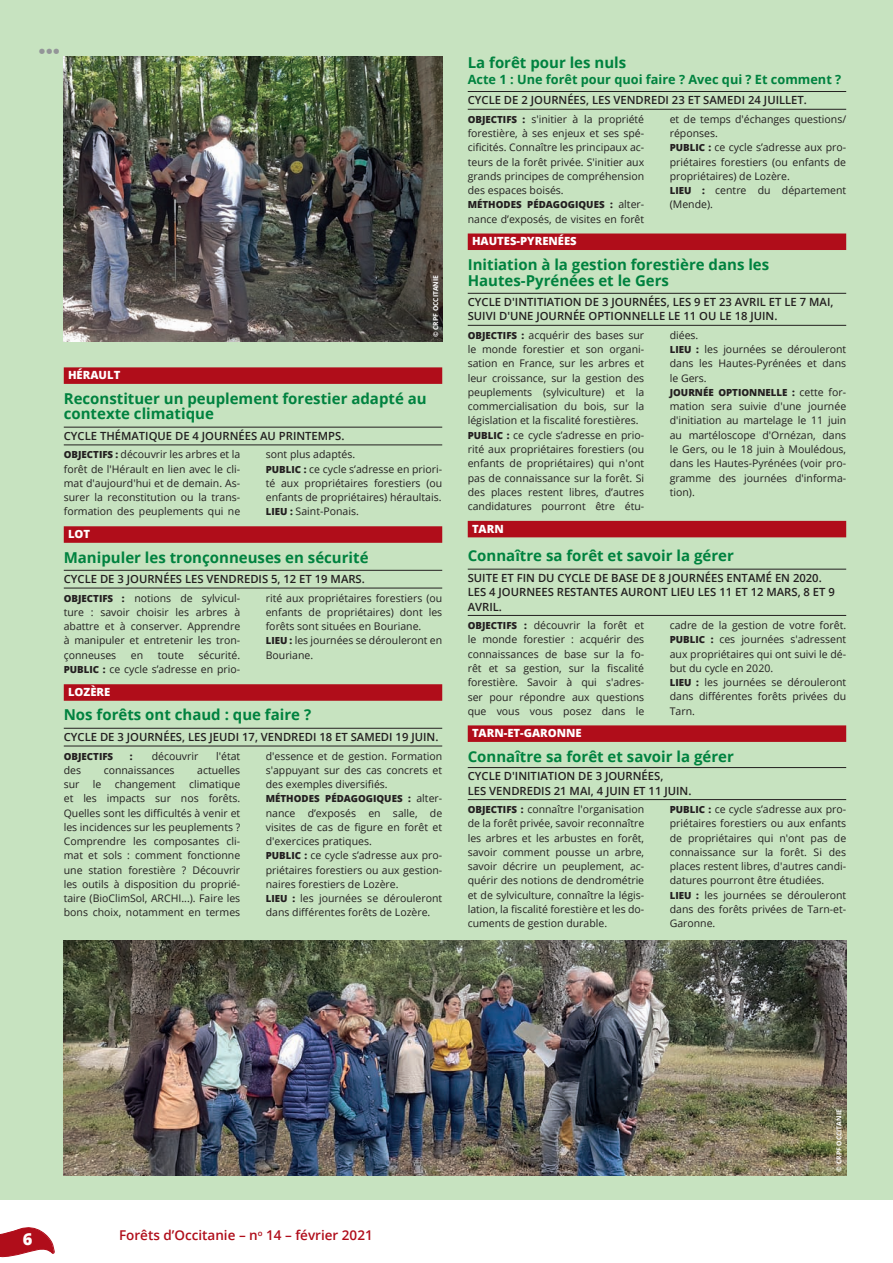
<style>
.page{position:relative;width:893px;height:1263px;background:#fff}
.page>*{position:absolute;margin:0;border:0;box-sizing:border-box;transform-origin:0 0}
.t1{font:25.5px "Myriad Pro";color:#939598}
.t2{font:800 16.5px "Open Sans";color:#fff}
.t3{font:700 15px/15.8px "Open Sans";color:#00823f}
.t4{font:600 13.5px "Open Sans";color:#b00d1a}
.t5{font:700 12.75px "Open Sans";color:#00823f}
.t6{font:600 11.25px/14.2px "Open Sans";color:#231f20}
.t7{font:800 11.25px "Open Sans";color:#fff}
.t8{font:10.5px/14.2px "Open Sans";color:#231f20;text-align:justify}
.t9{font:800 9.75px "Open Sans";color:#231f20}
.t10{font:700 6.75px "Open Sans";color:#fff}
.s1{font-weight:800;font-size:9.75px}
.s2{font-weight:400;font-size:10.5px}
</style>
<div class="page">
<svg style="left:0;top:1227px;width:55px;height:31px"></svg>
<div style="left:0;top:0;width:893px;height:1199px;background:#c7e3c0"></div>
<div style="left:64px;top:367px;width:378px;height:17px;background:#b00d1a"></div>
<hr style="left:64px;top:427px;width:378px;height:1px;background:#231f20">
<hr style="left:64px;top:444px;width:378px;height:1px;background:#231f20">
<div style="left:64px;top:526px;width:378px;height:17px;background:#b00d1a"></div>
<hr style="left:64px;top:570px;width:378px;height:1px;background:#231f20">
<hr style="left:64px;top:588px;width:378px;height:1px;background:#231f20">
<div style="left:64px;top:684px;width:378px;height:17px;background:#b00d1a"></div>
<hr style="left:64px;top:728px;width:378px;height:1px;background:#231f20">
<hr style="left:64px;top:746px;width:378px;height:1px;background:#231f20">
<hr style="left:468px;top:91px;width:378px;height:1px;background:#231f20">
<hr style="left:468px;top:109px;width:378px;height:1px;background:#231f20">
<div style="left:468px;top:233px;width:378px;height:17px;background:#b00d1a"></div>
<hr style="left:468px;top:293px;width:378px;height:1px;background:#231f20">
<hr style="left:468px;top:325px;width:378px;height:1px;background:#231f20">
<div style="left:468px;top:521px;width:378px;height:16px;background:#b00d1a"></div>
<hr style="left:468px;top:569px;width:378px;height:1px;background:#231f20">
<hr style="left:468px;top:615px;width:378px;height:1px;background:#231f20">
<div style="left:468px;top:725px;width:378px;height:17px;background:#b00d1a"></div>
<hr style="left:468px;top:767px;width:378px;height:1px;background:#231f20">
<hr style="left:468px;top:799px;width:378px;height:1px;background:#231f20">
<img style="left:64px;top:57px;width:378px;height:284px">
<img style="left:64px;top:940px;width:782px;height:236px">
<h1 class="t1" style="left:39px;top:34px;width:23px">•••</h1>
<p class="t10" style="left:431px;top:337px;width:64px;rotate:-90deg">© CRPF OCCITANIE</p>
<p class="t7" style="left:68px;top:367px;width:54px">HÉRAULT</p>
<h3 class="t3" style="left:64px;top:390px;width:364px">Reconstituer un peuplement forestier adapté au contexte climatique</h3>
<p class="t6" style="left:64px;top:428px;width:282px">CYCLE THÉMATIQUE DE 4 JOURNÉES AU PRINTEMPS.</p>
<p class="t8" style="left:64px;top:447px;width:178px"><span class="s1">OBJECTIFS :</span> découvrir les arbres et la forêt de l'Hérault en lien avec le cli&shy;mat d'aujourd'hui et de demain. As&shy;surer la reconstitution ou la trans&shy;formation des peuplements qui ne</p>
<p class="t8" style="left:266px;top:447px;width:178px;text-align:left">sont plus adaptés.<br><span class="s1">PUBLIC :</span> ce cycle s’adresse en priori&shy;té aux propriétaires forestiers (ou enfants de propriétaires) héraultais.<br><span class="s1">LIEU :</span> Saint-Ponais.</p>
<p class="t7" style="left:68px;top:526px;width:24px">LOT</p>
<h3 class="t3" style="left:64px;top:549px;width:306px">Manipuler les tronçonneuses en sécurité</h3>
<p class="t6" style="left:64px;top:572px;width:303px">CYCLE DE 3 JOURNÉES LES VENDREDIS 5, 12 ET 19 MARS.</p>
<p class="t8" style="left:64px;top:590px;width:178px"><span class="s1">OBJECTIFS :</span> notions de sylvicul&shy;ture : savoir choisir les arbres à abattre et à conserver. Apprendre à manipuler et entretenir les tron&shy;çonneuses</p>
<p class="t8" style="left:266px;top:590px;width:178px;text-align:left">rité aux propriétaires forestiers (ou enfants de propriétaires) dont les forêts sont situées en Bouriane.<br><span class="s1">LIEU :</span> les journées se dérouleront en<br>Bouriane.</p>
<p class="t8" style="left:64px;top:647px;width:178px;text-align:right">sécurité.<br><span class="s1">PUBLIC :</span> ce cycle s’adresse en prio-</p>
<p class="t8" style="left:131px;top:647px;width:14px">en</p>
<p class="t8" style="left:158px;top:647px;width:28px">toute</p>
<p class="t7" style="left:68px;top:683px;width:44px">LOZÈRE</p>
<h3 class="t3" style="left:64px;top:707px;width:249px">Nos forêts ont chaud : que faire ?</h3>
<p class="t6" style="left:64px;top:730px;width:376px">CYCLE DE 3 JOURNÉES, LES JEUDI 17, VENDREDI 18 ET SAMEDI 19 JUIN.</p>
<p class="t9" style="left:64px;top:749px;width:51px">OBJECTIFS</p>
<p class="t9" style="left:130px;top:749px;width:4px">:</p>
<p class="t8" style="left:152px;top:748px;width:48px">découvrir</p>
<p class="t8" style="left:216px;top:748px;width:26px">l'état</p>
<p class="t8" style="left:64px;top:763px;width:19px">des</p>
<p class="t8" style="left:104px;top:763px;width:72px">connaissances</p>
<p class="t8" style="left:197px;top:763px;width:45px">actuelles</p>
<p class="t8" style="left:64px;top:777px;width:17px">sur</p>
<p class="t8" style="left:93px;top:777px;width:10px">le</p>
<p class="t8" style="left:115px;top:777px;width:63px">changement</p>
<p class="t8" style="left:266px;top:748px;width:178px">d'essence et de gestion. Formation s'appuyant sur des cas concrets et des exemples diversifiés.</p>
<p class="t9" style="left:266px;top:791px;width:178px">MÉTHODES PÉDAGOGIQUES : <span class="s2">alter-</span></p>
<p class="t8" style="left:266px;top:805px;width:178px;text-align:left">nance d’exposés en salle, de visites de cas de figure en forêt et d'exercices pratiques.<br><span class="s1">PUBLIC :</span> ce cycle s’adresse aux pro&shy;priétaires forestiers ou aux gestion&shy;naires forestiers de Lozère.<br><span class="s1">LIEU :</span> les journées se dérouleront dans différentes forêts de Lozère.</p>
<p class="t8" style="left:64px;top:777px;width:178px;text-indent:125px">climatique et les impacts sur nos forêts.<br>Quelles sont les difficultés à venir et les incidences sur les peuplements ?<br>Comprendre les composantes cli&shy;mat et sols : comment fonctionne une station forestière ? Découvrir les outils à disposition du proprié&shy;taire (BioClimSol, ARCHI...). Faire les bons choix, notamment en termes</p>
<h3 class="t3" style="left:468px;top:54px;width:160px">La forêt pour les nuls</h3>
<p class="t5" style="left:468px;top:70px;width:375px">Acte 1 : Une forêt pour quoi faire ? Avec qui ? Et comment ?</p>
<p class="t6" style="left:468px;top:93px;width:341px">CYCLE DE 2 JOURNÉES, LES VENDREDI 23 ET SAMEDI 24 JUILLET.</p>
<p class="t8" style="left:468px;top:112px;width:178px"><span class="s1">OBJECTIFS :</span> s'initier à la propriété forestière, à ses enjeux et ses spé&shy;cificités. Connaître les principaux ac&shy;teurs de la forêt privée. S'initier aux grands principes de compréhension des espaces boisés.</p>
<p class="t9" style="left:468px;top:197px;width:178px">MÉTHODES PÉDAGOGIQUES : <span class="s2">alter-</span></p>
<p class="t8" style="left:468px;top:211px;width:178px">nance d’exposés, de visites en forêt</p>
<p class="t8" style="left:670px;top:112px;width:178px;text-align:left">et de temps d'échanges questions/ réponses.<br><span class="s1">PUBLIC :</span> ce cycle s’adresse aux pro&shy;priétaires forestiers (ou enfants de propriétaires) de Lozère.<br><span class="s1">LIEU :</span> centre du département (Mende).</p>
<p class="t7" style="left:472px;top:233px;width:106px">HAUTES-PYRENÉES</p>
<h3 class="t3" style="left:468px;top:256px;width:303px">Initiation à la gestion forestière dans les<br>Hautes-Pyrénées et le Gers</h3>
<p class="t6" style="left:468px;top:295px;width:367px">CYCLE D'INTITIATION DE 3 JOURNÉES, LES 9 ET 23 AVRIL ET LE 7 MAI,<br>SUIVI D'UNE JOURNÉE OPTIONNELLE LE 11 OU LE 18 JUIN.</p>
<p class="t8" style="left:468px;top:328px;width:178px;text-align:left"><span class="s1">OBJECTIFS :</span> acquérir des bases sur le monde forestier et son organi&shy;sation en France, sur les arbres et leur croissance, sur la gestion des peuplements (sylviculture) et la commercialisation du bois, sur la législation et la fiscalité forestières.<br><span class="s1">PUBLIC :</span> ce cycle s’adresse en prio&shy;rité aux propriétaires forestiers (ou enfants de propriétaires) qui n'ont pas de connaissance sur la forêt. Si des places restent libres, d’autres candidatures pourront être étu-</p>
<p class="t8" style="left:670px;top:328px;width:178px;text-align:left">diées.<br><span class="s1">LIEU :</span> les journées se dérouleront dans les Hautes-Pyrénées et dans le Gers.</p>
<p class="t9" style="left:670px;top:385px;width:178px">JOURNÉE OPTIONNELLE : <span class="s2">cette for-</span></p>
<p class="t8" style="left:670px;top:399px;width:178px">mation sera suivie d'une journée d'initiation au martelage le 11 juin au martéloscope d'Ornézan, dans le Gers, ou le 18 juin à Moulédous, dans les Hautes-Pyrénées (voir pro&shy;gramme des journées d'informa&shy;tion).</p>
<p class="t7" style="left:472px;top:520px;width:33px">TARN</p>
<h3 class="t3" style="left:468px;top:548px;width:268px">Connaître sa forêt et savoir la gérer</h3>
<p class="t6" style="left:468px;top:570px;width:369px">SUITE ET FIN DU CYCLE DE BASE DE 8 JOURNÉES ENTAMÉ EN 2020.<br>LES 4 JOURNEES RESTANTES AURONT LIEU LES 11 ET 12 MARS, 8 ET 9<br>AVRIL.</p>
<p class="t8" style="left:468px;top:618px;width:178px"><span class="s1">OBJECTIFS :</span> découvrir la forêt et le monde forestier : acquérir des connaissances de base sur la fo&shy;rêt et sa gestion, sur la fiscalité forestière. Savoir à qui s'adres&shy;ser pour répondre aux questions que vous vous posez dans le</p>
<p class="t8" style="left:670px;top:618px;width:178px;text-align:left">cadre de la gestion de votre forêt.<br><span class="s1">PUBLIC :</span> ces journées s'adressent aux propriétaires qui ont suivi le dé&shy;but du cycle en 2020.<br><span class="s1">LIEU :</span> les journées se dérouleront dans différentes forêts privées du<br>Tarn.</p>
<p class="t7" style="left:472px;top:725px;width:111px">TARN-ET-GARONNE</p>
<h3 class="t3" style="left:468px;top:748px;width:268px">Connaître sa forêt et savoir la gérer</h3>
<p class="t6" style="left:468px;top:769px;width:225px">CYCLE D'INITIATION DE 3 JOURNÉES,<br>LES VENDREDIS 21 MAI, 4 JUIN ET 11 JUIN.</p>
<p class="t8" style="left:468px;top:802px;width:178px"><span class="s1">OBJECTIFS :</span> connaître l'organisation de la forêt privée, savoir reconnaître les arbres et les arbustes en forêt, savoir comment pousse un arbre, savoir décrire un peuplement, ac&shy;quérir des notions de dendrométrie et de sylviculture, connaître la légis&shy;lation, la fiscalité forestière et les do&shy;cuments de gestion durable.</p>
<p class="t8" style="left:670px;top:802px;width:178px;text-align:left"><span class="s1">PUBLIC :</span> ce cycle s’adresse aux pro&shy;priétaires forestiers ou aux enfants de propriétaires qui n'ont pas de connaissance sur la forêt. Si des places restent libres, d'autres candi&shy;datures pourront être étudiées.<br><span class="s1">LIEU :</span> les journées se dérouleront dans des forêts privées de Tarn-et-<br>Garonne.</p>
<h2 class="t2" style="left:23px;top:1226px;width:11px">6</h2>
<p class="t4" style="left:119px;top:1226px;width:255px">Forêts d’Occitanie – n<sup>o</sup> 14 – février 2021</p>
<p class="t10" style="left:834px;top:1171px;width:64px;rotate:-90deg">© CRPF OCCITANIE</p>
</div>
